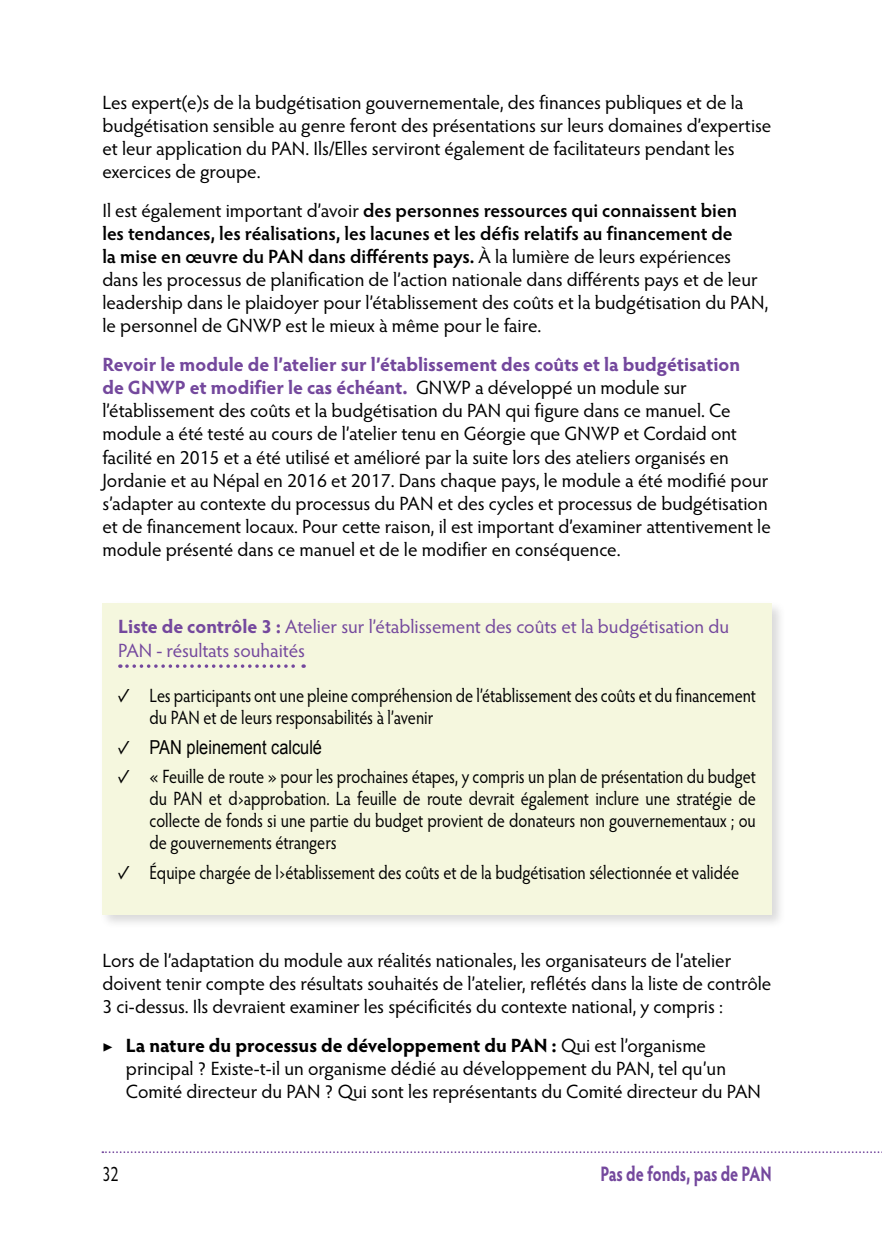
<style>
.page{position:relative;width:882px;height:1260px;background:#fff}
.page>*{position:absolute;margin:0;border:0;box-sizing:border-box;transform-origin:0 0}
.t1{font:700 21px "Hypatia Sans Pro";letter-spacing:-.005em;color:#74489d;scale:.75 1}
.t2{font:21px "Hypatia Sans Pro";color:#000;scale:.75 1}
.t3{font:19.25px/23.1px "Hypatia Sans Pro";letter-spacing:-.005em;color:#000}
.t4{font:19.25px/21.9px "Hypatia Sans Pro";letter-spacing:-.005em;color:#000;scale:.85 1}
.t5{font:19.25px/23.1px "Hypatia Sans Pro";letter-spacing:-.005em;color:#74489d}
.t6{font:19.25px "Arial";color:#000;scale:.85 1}
.s1{font-weight:600}
.s2{font-weight:700;color:#74489d}
.s3{font-weight:700}
.s4{font-family:"Hypatia Sans Pro"}
</style>
<div class="page">
<svg style="left:102px;top:1151px;width:780px;height:2px"></svg>
<div style="left:99px;top:600px;width:687px;height:329px;background:#000;opacity:.15"></div>
<div style="left:102px;top:604px;width:670px;height:311px;background:#f5f7de"></div>
<svg style="left:127px;top:664px;width:177px;height:4px"></svg>
<p class="t3" style="left:102px;top:90px;width:671px">Les expert(e)s de la budgétisation gouvernementale, des finances publiques et de la budgétisation sensible au genre feront des présentations sur leurs domaines d’expertise et leur application du PAN. Ils/Elles serviront également de facilitateurs pendant les exercices de groupe.</p>
<p class="t3" style="left:102px;top:198px;width:667px">Il est également important d’avoir <span class="s1">des personnes ressources qui connaissent bien<br>les tendances, les réalisations, les lacunes et les défis relatifs au financement de<br>la mise en œuvre du PAN dans différents pays.</span> À la lumière de leurs expériences dans les processus de planification de l’action nationale dans différents pays et de leur leadership dans le plaidoyer pour l’établissement des coûts et la budgétisation du PAN, le personnel de GNWP est le mieux à même pour le faire.</p>
<p class="t3" style="left:102px;top:352px;width:670px"><span class="s2">Revoir le module de l’atelier sur l’établissement des coûts et la budgétisation<br>de GNWP et modifier le cas échéant.</span> GNWP a développé un module sur l’établissement des coûts et la budgétisation du PAN qui figure dans ce manuel. Ce module a été testé au cours de l’atelier tenu en Géorgie que GNWP et Cordaid ont facilité en 2015 et a été utilisé et amélioré par la suite lors des ateliers organisés en Jordanie et au Népal en 2016 et 2017. Dans chaque pays, le module a été modifié pour s’adapter au contexte du processus du PAN et des cycles et processus de budgétisation et de financement locaux. Pour cette raison, il est important d’examiner attentivement le module présenté dans ce manuel et de le modifier en conséquence.</p>
<p class="t5" style="left:118px;top:615px;width:613px"><span class="s3">Liste de contrôle 3 :</span> Atelier sur l’établissement des coûts et la budgétisation du<br>PAN - résultats souhaités</p>
<p class="t4" style="left:150px;top:684px;width:715px;text-indent:-31px">✓ Les participants ont une pleine compréhension de l’établissement des coûts et du financement du PAN et de leurs responsabilités à l’avenir</p>
<p class="t6" style="left:118px;top:734px;width:241px"><span class="s4">✓</span> PAN pleinement calculé</p>
<p class="t4" style="left:150px;top:765px;width:715px;text-align:justify;text-indent:-31px">✓ « Feuille de route » pour les prochaines étapes, y compris un plan de présentation du budget du PAN et d›approbation. La feuille de route devrait également inclure une stratégie de collecte de fonds si une partie du budget provient de donateurs non gouvernementaux ; ou de gouvernements étrangers</p>
<p class="t4" style="left:118px;top:861px;width:732px">✓ Équipe chargée de l›établissement des coûts et de la budgétisation sélectionnée et validée</p>
<p class="t3" style="left:102px;top:948px;width:671px">Lors de l’adaptation du module aux réalités nationales, les organisateurs de l’atelier doivent tenir compte des résultats souhaités de l’atelier, reflétés dans la liste de contrôle<br>3 ci-dessus. Ils devraient examiner les spécificités du contexte national, y compris :</p>
<p class="t3" style="left:126px;top:1033px;width:637px;text-indent:-24px">▶ <span class="s3">La nature du processus de développement du PAN :</span> Qui est l’organisme principal ? Existe-t-il un organisme dédié au développement du PAN, tel qu’un<br>Comité directeur du PAN ? Qui sont les représentants du Comité directeur du PAN</p>
<p class="t2" style="left:102px;top:1160px;width:23px">32</p>
<p class="t1" style="left:601px;top:1159px;width:230px">Pas de fonds, pas de PAN</p>
</div>
